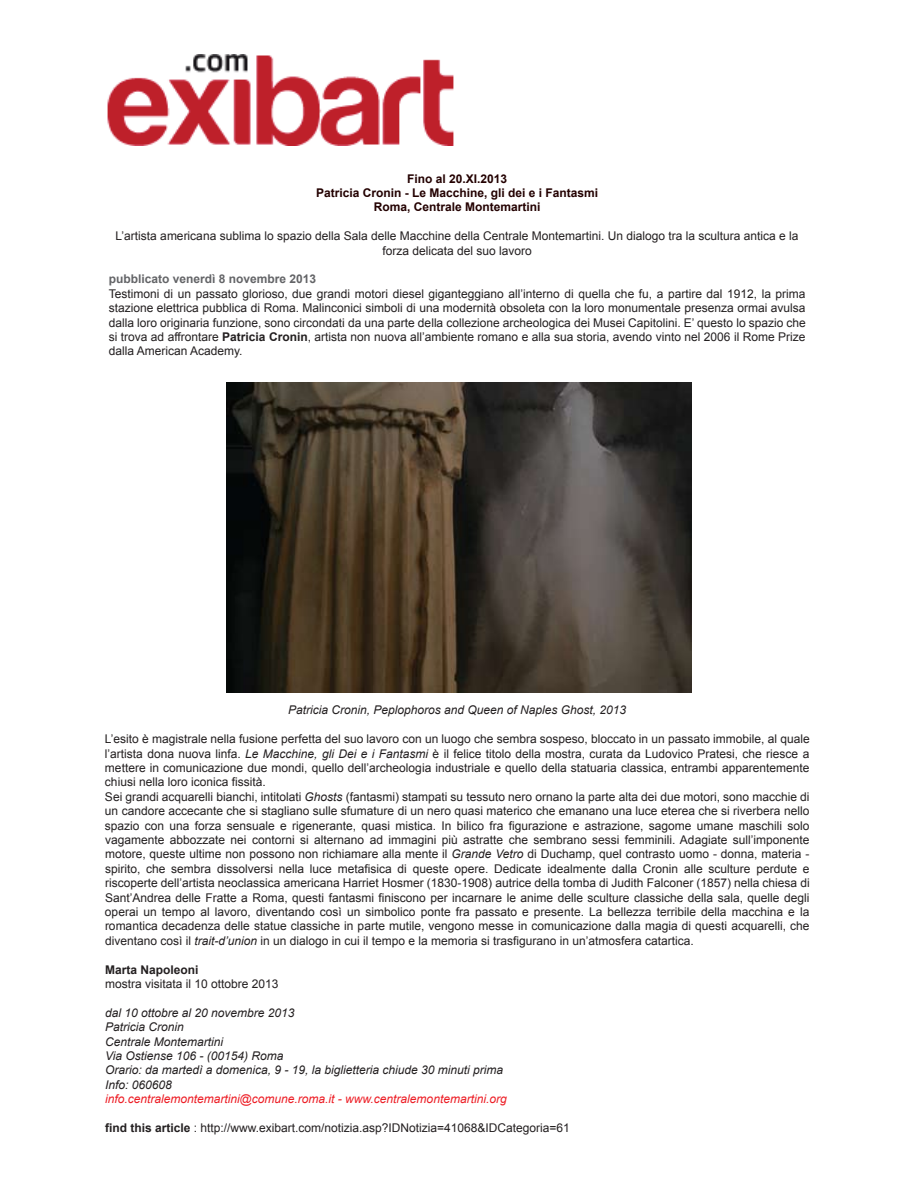
<style>
.page{position:relative;width:918px;height:1188px;background:#fff}
.page>*{position:absolute;margin:0;border:0;box-sizing:border-box;transform-origin:0 0}
.t1{font:12px/14.4px "Arial";color:#231f20;text-align:center}
.t2{font:italic 12px/14.4px "Arial";color:#231f20}
.t3{font:700 12px/14.4px "Arial";color:#230000;text-align:center}
.t4{font:italic 12px "Arial";color:#ed1c24}
.t5{font:700 12px "Arial";color:#636467}
.t6{font:700 12px "Arial";color:#231f20}
.s1{font-weight:700}
.s2{font-style:italic}
</style>
<div class="page">
<img style="left:227px;top:382px;width:464px;height:310px">
<img style="left:107px;top:54px;width:347px;height:92px">
<p class="t3" style="left:316px;top:171px;width:284px">Fino al 20.XI.2013<br>Patricia Cronin - Le Macchine, gli dei e i Fantasmi<br>Roma, Centrale Montemartini</p>
<p class="t1" style="left:116px;top:229px;width:685px">L’artista americana sublima lo spazio della Sala delle Macchine della Centrale Montemartini. Un dialogo tra la scultura antica e la forza delicata del suo lavoro</p>
<p class="t5" style="left:109px;top:272px;width:209px">pubblicato venerdì 8 novembre 2013</p>
<p class="t1" style="left:109px;top:286px;width:699px;text-align:justify">Testimoni di un passato glorioso, due grandi motori diesel giganteggiano all’interno di quella che fu, a partire dal 1912, la prima stazione elettrica pubblica di Roma. Malinconici simboli di una modernità obsoleta con la loro monumentale presenza ormai avulsa dalla loro originaria funzione, sono circondati da una parte della collezione archeologica dei Musei Capitolini. E’ questo lo spazio che si trova ad affrontare <span class="s1">Patricia Cronin</span>, artista non nuova all’ambiente romano e alla sua storia, avendo vinto nel 2006 il Rome Prize dalla American Academy.</p>
<p class="t2" style="left:288px;top:703px;width:340px">Patricia Cronin, Peplophoros and Queen of Naples Ghost, 2013</p>
<p class="t1" style="left:105px;top:732px;width:706px;text-align:left">L’esito è magistrale nella fusione perfetta del suo lavoro con un luogo che sembra sospeso, bloccato in un passato immobile, al quale l’artista dona nuova linfa. <span class="s2">Le Macchine, gli Dei e i Fantasmi</span> è il felice titolo della mostra, curata da Ludovico Pratesi, che riesce a mettere in comunicazione due mondi, quello dell’archeologia industriale e quello della statuaria classica, entrambi apparentemente chiusi nella loro iconica fissità.<br>Sei grandi acquarelli bianchi, intitolati <span class="s2">Ghosts</span> (fantasmi) stampati su tessuto nero ornano la parte alta dei due motori, sono macchie di un candore accecante che si stagliano sulle sfumature di un nero quasi materico che emanano una luce eterea che si riverbera nello spazio con una forza sensuale e rigenerante, quasi mistica. In bilico fra figurazione e astrazione, sagome umane maschili solo vagamente abbozzate nei contorni si alternano ad immagini più astratte che sembrano sessi femminili. Adagiate sull’imponente motore, queste ultime non possono non richiamare alla mente il <span class="s2">Grande Vetro</span> di Duchamp, quel contrasto uomo - donna, materia - spirito, che sembra dissolversi nella luce metafisica di queste opere. Dedicate idealmente dalla Cronin alle sculture perdute e riscoperte dell’artista neoclassica americana Harriet Hosmer (1830-1908) autrice della tomba di Judith Falconer (1857) nella chiesa di Sant’Andrea delle Fratte a Roma, questi fantasmi finiscono per incarnare le anime delle sculture classiche della sala, quelle degli operai un tempo al lavoro, diventando così un simbolico ponte fra passato e presente. La bellezza terribile della macchina e la romantica decadenza delle statue classiche in parte mutile, vengono messe in comunicazione dalla magia di questi acquarelli, che diventano così il <span class="s2">trait-d’union</span> in un dialogo in cui il tempo e la memoria si trasfigurano in un’atmosfera catartica.</p>
<p class="t6" style="left:105px;top:963px;width:95px">Marta Napoleoni</p>
<p class="t1" style="left:105px;top:977px;width:175px">mostra visitata il 10 ottobre 2013</p>
<p class="t2" style="left:105px;top:1005px;width:400px">dal 10 ottobre al 20 novembre 2013<br>Patricia Cronin<br>Centrale Montemartini<br>Via Ostiense 106 - (00154) Roma<br>Orario: da martedì a domenica, 9 - 19, la biglietteria chiude 30 minuti prima<br>Info: 060608</p>
<p class="t4" style="left:105px;top:1092px;width:403px">info.centralemontemartini@comune.roma.it - www.centralemontemartini.org</p>
<p class="t1" style="left:105px;top:1121px;width:466px"><span class="s1">find this article</span> : http://www.exibart.com/notizia.asp?IDNotizia=41068&amp;IDCategoria=61</p>
</div>
